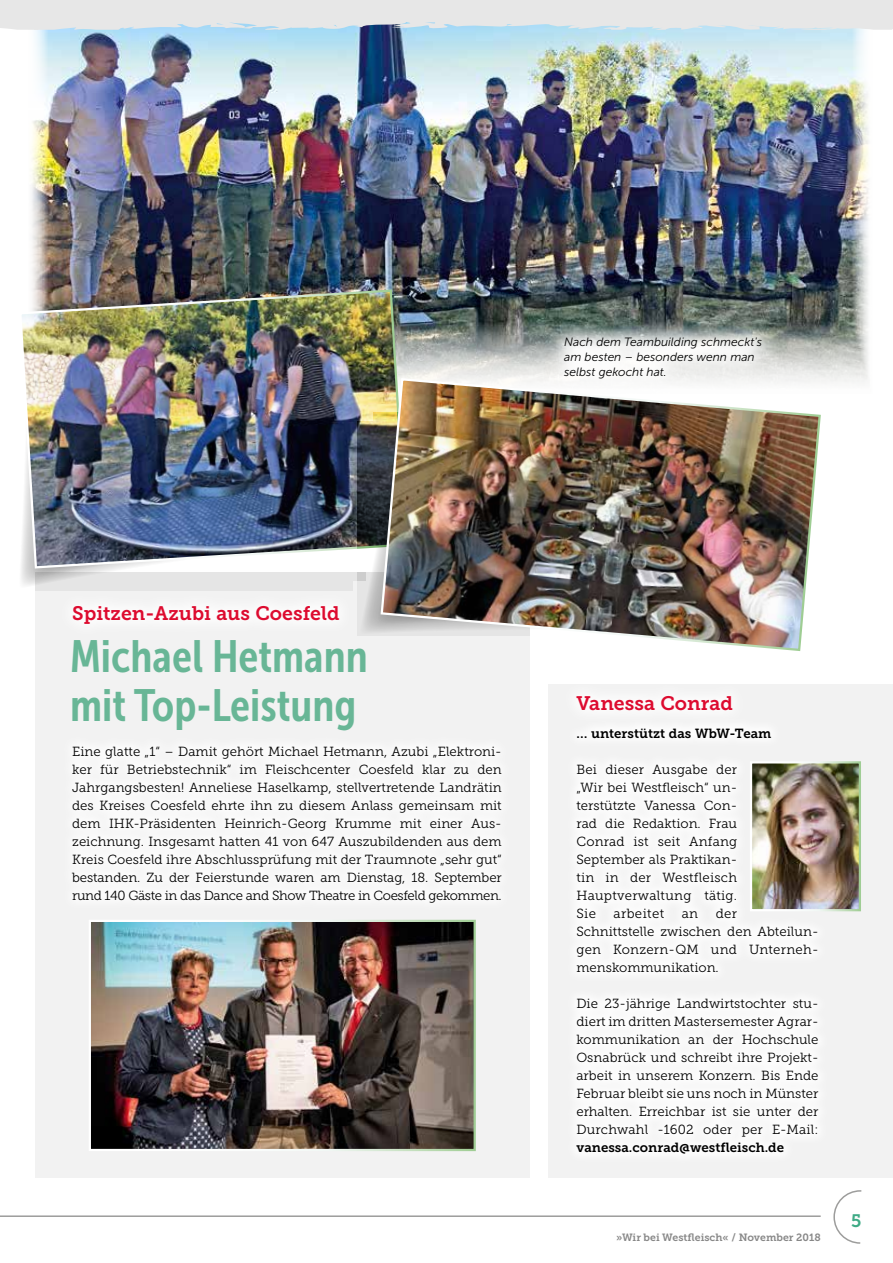
<style>
.page{position:relative;width:893px;height:1263px;background:#fff}
.page>*{position:absolute;margin:0;border:0;box-sizing:border-box;transform-origin:0 0}
.t1{font:45px/49.5px "Museo Sans Cond 700";color:#68b696}
.t2{font:19.5px "Museo Slab 700";color:#dd0b2f}
.t3{font:18px "Museo Slab 700";color:#3fab86}
.t4{font:13.2px/18px "Museo Slab 300";color:#000;text-align:justify}
.t5{font:13.2px "Museo Slab 700";color:#000}
.t6{font:13.2px "Museo Slab 300";letter-spacing:.03em;color:#000}
.t7{font:italic 12px/15px "Museo Sans 300";color:#000}
.t8{font:10.5px "Museo Slab 700";color:#878787}
</style>
<div class="page">
<div style="left:35px;top:572px;width:494px;height:606px;background:#f2f2f2"></div>
<div style="left:549px;top:685px;width:344px;height:493px;background:#f2f2f2"></div>
<div style="left:561px;top:680px;width:186px;height:46px;background:#f8f8f8"></div>
<div style="left:61px;top:734px;width:452px;height:180px;background:#fff"></div>
<img style="left:92px;top:923px;width:381px;height:225px">
<div style="left:89px;top:920px;width:387px;height:231px;border:2px solid #fff"></div>
<img style="left:31px;top:32px;width:838px;height:351px">
<div style="left:21px;top:570px;width:331px;height:20px;background:#e5e5e5"></div>
<svg style="left:31px;top:570px;width:326px;height:10px;fill:#e5e5e5"></svg>
<img style="left:21px;top:288px;width:388px;height:282px">
<svg style="left:545px;top:318px;width:236px;height:59px"></svg>
<div style="left:565px;top:716px;width:265px;height:449px;background:#fff"></div>
<img style="left:753px;top:764px;width:105px;height:144px">
<div style="left:750px;top:761px;width:111px;height:150px;border:2px solid #fff"></div>
<svg style="left:357px;top:422px;width:22px;height:213px"></svg>
<img style="left:379px;top:377px;width:443px;height:275px">
<svg style="left:0;top:0;width:893px;height:32px;background:#dee4e7"></svg>
<hr style="left:0;top:1215px;width:821px;height:2px;background:#9d9d9c">
<svg style="left:833px;top:1190px;width:29px;height:54px"></svg>
<p class="t7" style="left:564px;top:334px;width:199px">Nach dem Teambuilding schmeckt's am besten – besonders wenn man selbst gekocht hat.</p>
<h2 class="t2" style="left:72px;top:602px;width:269px">Spitzen-Azubi aus Coesfeld</h2>
<h1 class="t1" style="left:70px;top:632px;width:299px">Michael Hetmann mit Top-Leistung</h1>
<p class="t4" style="left:72px;top:743px;width:431px">Eine glatte „1“ – Damit gehört Michael Hetmann, Azubi „Elektroni&shy;ker für Betriebstechnik“ im Fleischcenter Coesfeld klar zu den Jahrgangsbesten! Anneliese Haselkamp, stellvertretende Landrätin des Kreises Coesfeld ehrte ihn zu diesem Anlass gemeinsam mit dem IHK-Präsidenten Heinrich-Georg Krumme mit einer Aus&shy;zeichnung. Insgesamt hatten 41 von 647 Auszubildenden aus dem Kreis Coesfeld ihre Abschlussprüfung mit der Traumnote „sehr gut“ bestanden. Zu der Feierstunde waren am Dienstag, 18. September rund 140 Gäste in das Dance and Show Theatre in Coesfeld gekommen.</p>
<h2 class="t2" style="left:576px;top:692px;width:158px">Vanessa Conrad</h2>
<p class="t5" style="left:576px;top:726px;width:197px">… unterstützt das WbW-Team</p>
<p class="t4" style="left:576px;top:761px;width:162px">Bei dieser Ausgabe der „Wir bei Westfleisch“ un&shy;terstützte Vanessa Con&shy;rad die Redaktion. Frau Conrad ist seit Anfang September als Praktikan&shy;tin in der Westfleisch Hauptverwaltung tätig.<br>Sie</p>
<p class="t4" style="left:576px;top:905px;width:244px;text-align:left;text-indent:139px">der<br>Schnittstelle zwischen den Abteilun&shy;gen Konzern-QM und Unterneh&shy;menskommunikation.</p>
<p class="t4" style="left:576px;top:995px;width:244px">Die 23-jährige Landwirtstochter stu&shy;diert im dritten Mastersemester Agrar&shy;kommunikation an der Hochschule Osnabrück und schreibt ihre Projekt&shy;arbeit in unserem Konzern. Bis Ende Februar bleibt sie uns noch in Münster erhalten. Erreichbar ist sie unter der Durchwahl -1602 oder per E-Mail:</p>
<p class="t5" style="left:576px;top:1140px;width:209px">vanessa.conrad@westfleisch.de</p>
<p class="t6" style="left:613px;top:906px;width:52px">arbeitet</p>
<p class="t4" style="left:682px;top:905px;width:18px">an</p>
<p class="t8" style="left:616px;top:1231px;width:206px">»Wir bei Westfleisch« / November 2018</p>
<h3 class="t3" style="left:851px;top:1210px;width:12px">5</h3>
</div>
